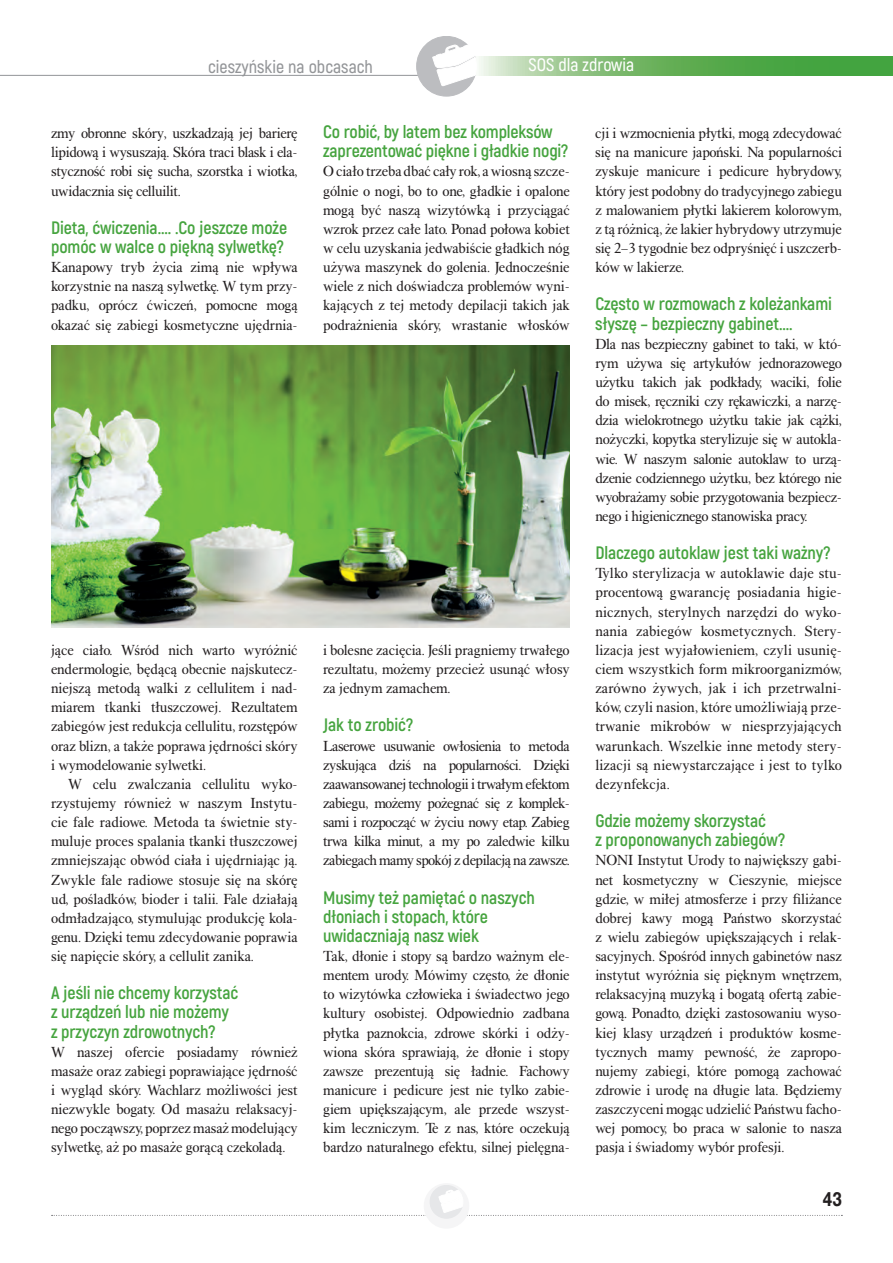
<style>
.page{position:relative;width:893px;height:1263px;background:#fff}
.page>*{position:absolute;margin:0;border:0;box-sizing:border-box;transform-origin:0 0}
.t1{font:700 19.5px "Switzer Cnd EFN";color:#231f20}
.t2{font:700 18px/19.2px "Akrobat";letter-spacing:-.005em;color:#46a43f}
.t3{font:600 18px "Akrobat";color:#939598}
.t4{font:600 18px "Akrobat";color:#fff}
.t5{font:15px/19.2px "Alpha Book EFN";letter-spacing:-.01em;color:#231f20;text-align:justify}
</style>
<div class="page">
<div style="left:424px;top:1183px;width:45px;height:45px;background:#f5f5f6;border-radius:50%"></div>
<svg style="left:52px;top:1185px;width:790px;height:33px"></svg>
<hr style="left:0;top:75px;width:432px;height:1px;background:#939598">
<svg style="left:479px;top:56px;width:414px;height:19px;background:#71b668"></svg>
<svg style="left:416px;top:36px;width:60px;height:60px"></svg>
<img style="left:51px;top:345px;width:519px;height:282px">
<p class="t3" style="left:208px;top:55px;width:166px">cieszyńskie na obcasach</p>
<p class="t4" style="left:529px;top:53px;width:107px">SOS dla zdrowia</p>
<p class="t5" style="left:51px;top:124px;width:248px">zmy obronne skóry, uszkadzają jej barierę lipidową i wysuszają. Skóra traci blask i ela&shy;styczność robi się sucha, szorstka i wiotka, uwidacznia się celluilit.</p>
<p class="t2" style="left:51px;top:217px;width:238px">Dieta, ćwiczenia.... .Co jeszcze może pomóc w walce o piękną sylwetkę?</p>
<p class="t5" style="left:51px;top:258px;width:248px">Kanapowy tryb życia zimą nie wpływa korzystnie na naszą sylwetkę. W tym przy&shy;padku, oprócz ćwiczeń, pomocne mogą okazać się zabiegi kosmetyczne ujędrnia-</p>
<p class="t2" style="left:323px;top:121px;width:247px">Co robić, by latem bez kompleksów zaprezentować piękne i gładkie nogi?</p>
<p class="t5" style="left:323px;top:162px;width:248px">O ciało trzeba dbać cały rok, a wiosną szcze&shy;gólnie o nogi, bo to one, gładkie i opalone mogą być naszą wizytówką i przyciągać wzrok przez całe lato. Ponad połowa kobiet w celu uzyskania jedwabiście gładkich nóg używa maszynek do golenia. Jednocześnie wiele z nich doświadcza problemów wyni&shy;kających z tej metody depilacji takich jak podrażnienia skóry, wrastanie włosków</p>
<p class="t5" style="left:51px;top:640px;width:248px">jące ciało. Wśród nich warto wyróżnić endermologie, będącą obecnie najskutecz&shy;niejszą metodą walki z cellulitem i nad&shy;miarem tkanki tłuszczowej. Rezultatem zabiegów jest redukcja cellulitu, rozstępów oraz blizn, a także poprawa jędrności skóry i wymodelowanie sylwetki.</p>
<p class="t5" style="left:51px;top:774px;width:248px;text-indent:17px">W celu zwalczania cellulitu wyko&shy;rzystujemy również w naszym Instytu&shy;cie fale radiowe. Metoda ta świetnie sty&shy;muluje proces spalania tkanki tłuszczowej zmniejszając obwód ciała i ujędrniając ją.<br>Zwykle fale radiowe stosuje się na skórę ud, pośladków, bioder i talii. Fale działają odmładzająco, stymulując produkcję kola&shy;genu. Dzięki temu zdecydowanie poprawia się napięcie skóry, a cellulit zanika.</p>
<p class="t2" style="left:51px;top:982px;width:189px">A jeśli nie chcemy korzystać z urządzeń lub nie możemy z przyczyn zdrowotnych?</p>
<p class="t5" style="left:51px;top:1042px;width:248px">W naszej ofercie posiadamy również masaże oraz zabiegi poprawiające jędrność i wygląd skóry. Wachlarz możliwości jest niezwykle bogaty. Od masażu relaksacyj&shy;nego począwszy, poprzez masaż modelujący sylwetkę, aż po masaże gorącą czekoladą.</p>
<p class="t5" style="left:323px;top:640px;width:248px">i bolesne zacięcia. Jeśli pragniemy trwałego rezultatu, możemy przecież usunąć włosy za jednym zamachem.</p>
<p class="t2" style="left:323px;top:715px;width:91px">Jak to zrobić?</p>
<p class="t5" style="left:323px;top:736px;width:248px">Laserowe usuwanie owłosienia to metoda zyskująca dziś na popularności. Dzięki zaawansowanej technologii i trwałym efektom zabiegu, możemy pożegnać się z komplek&shy;sami i rozpocząć w życiu nowy etap. Zabieg trwa kilka minut, a my po zaledwie kilku zabiegach mamy spokój z depilacją na zawsze.</p>
<p class="t2" style="left:323px;top:887px;width:213px">Musimy też pamiętać o naszych dłoniach i stopach, które uwidaczniają nasz wiek</p>
<p class="t5" style="left:323px;top:947px;width:248px">Tak, dłonie i stopy są bardzo ważnym ele&shy;mentem urody. Mówimy często, że dłonie to wizytówka człowieka i świadectwo jego kultury osobistej. Odpowiednio zadbana płytka paznokcia, zdrowe skórki i odży&shy;wiona skóra sprawiają, że dłonie i stopy zawsze prezentują się ładnie. Fachowy manicure i pedicure jest nie tylko zabie&shy;giem upiększającym, ale przede wszyst&shy;kim leczniczym. Te z nas, które oczekują bardzo naturalnego efektu, silnej pielęgna-</p>
<p class="t5" style="left:595px;top:124px;width:248px">cji i wzmocnienia płytki, mogą zdecydować się na manicure japoński. Na popularności zyskuje manicure i pedicure hybrydowy, który jest podobny do tradycyjnego zabiegu z malowaniem płytki lakierem kolorowym, z tą różnicą, że lakier hybrydowy utrzymuje się 2–3 tygodnie bez odpryśnięć i uszczerb&shy;ków w lakierze.</p>
<p class="t2" style="left:595px;top:294px;width:238px">Często w rozmowach z koleżankami słyszę – bezpieczny gabinet....</p>
<p class="t5" style="left:595px;top:334px;width:248px">Dla nas bezpieczny gabinet to taki, w któ&shy;rym używa się artykułów jednorazowego użytku takich jak podkłady, waciki, folie do misek, ręczniki czy rękawiczki, a narzę&shy;dzia wielokrotnego użytku takie jak cążki, nożyczki, kopytka sterylizuje się w autokla&shy;wie. W naszym salonie autoklaw to urzą&shy;dzenie codziennego użytku, bez którego nie wyobrażamy sobie przygotowania bezpiecz&shy;nego i higienicznego stanowiska pracy.</p>
<p class="t2" style="left:595px;top:542px;width:237px">Dlaczego autoklaw jest taki ważny?</p>
<p class="t5" style="left:595px;top:564px;width:248px">Tylko sterylizacja w autoklawie daje stu&shy;procentową gwarancję posiadania higie&shy;nicznych, sterylnych narzędzi do wyko&shy;nania zabiegów kosmetycznych. Stery&shy;lizacja jest wyjałowieniem, czyli usunię&shy;ciem wszystkich form mikroorganizmów, zarówno żywych, jak i ich przetrwalni&shy;ków, czyli nasion, które umożliwiają prze&shy;trwanie mikrobów w niesprzyjających warunkach. Wszelkie inne metody stery&shy;lizacji są niewystarczające i jest to tylko dezynfekcja.</p>
<p class="t2" style="left:595px;top:810px;width:191px">Gdzie możemy skorzystać<br>z proponowanych zabiegów?</p>
<p class="t5" style="left:595px;top:851px;width:248px">NONI Instytut Urody to największy gabi&shy;net kosmetyczny w Cieszynie, miejsce gdzie, w miłej atmosferze i przy filiżance dobrej kawy mogą Państwo skorzystać z wielu zabiegów upiększających i relak&shy;sacyjnych. Spośród innych gabinetów nasz instytut wyróżnia się pięknym wnętrzem, relaksacyjną muzyką i bogatą ofertą zabie&shy;gową. Ponadto, dzięki zastosowaniu wyso&shy;kiej klasy urządzeń i produktów kosme&shy;tycznych mamy pewność, że zapropo&shy;nujemy zabiegi, które pomogą zachować zdrowie i urodę na długie lata. Będziemy zaszczyceni mogąc udzielić Państwu facho&shy;wej pomocy, bo praca w salonie to nasza pasja i świadomy wybór profesji.</p>
<h1 class="t1" style="left:823px;top:1188px;width:21px">43</h1>
</div>
